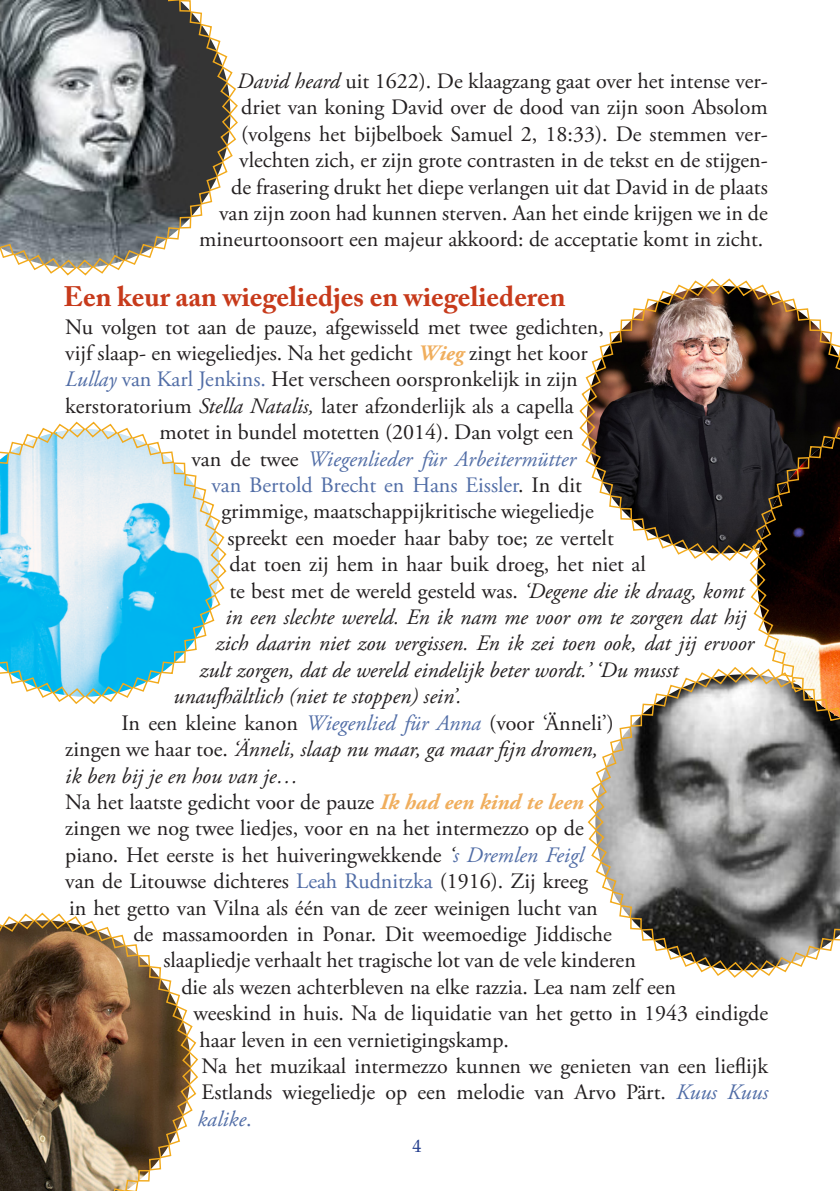
<style>
.page{position:relative;width:840px;height:1191px;background:#fff}
.page>*{position:absolute;margin:0;border:0;box-sizing:border-box;transform-origin:0 0}
.t1{font:700 28px "Adobe Caslon Pro";color:#c73a1b}
.t2{font:22px/26.4px "Adobe Garamond Pro";color:#231f20;text-align:right}
.t3{font:italic 22px "Adobe Garamond Pro";color:#231f20}
.t4{font:italic 22px "Adobe Garamond Pro";color:#516da6}
.t5{font:22px "Adobe Garamond Pro";color:#516da6}
.t6{font:18px "Palatino Linotype";color:#253f8e}
.s1{font-style:italic}
.s2{font-weight:700;font-style:italic;color:#f0ae5d}
.s3{font-style:italic;color:#516da6}
.s4{color:#516da6}
.s5{font-style:normal;color:#231f20}
.s6{color:#231f20}
.s7{font-style:normal}
</style>
<div class="page">
<img style="left:0;top:0;width:192px;height:229px">
<div style="left:179px;top:217px;width:12px;height:11px;border:1px solid #f2aa1c"></div>
<svg style="left:189px;top:10px;width:49px;height:208px"></svg>
<div style="left:179px;top:0;width:12px;height:12px;border:1px solid #f2aa1c"></div>
<svg style="left:166px;top:0;width:14px;height:2px"></svg>
<svg style="left:0;top:226px;width:181px;height:50px"></svg>
<img style="left:0;top:462px;width:186px;height:199px">
<div style="left:174px;top:651px;width:12px;height:12px;border:1px solid #f2aa1c"></div>
<svg style="left:183px;top:473px;width:44px;height:179px"></svg>
<div style="left:173px;top:462px;width:12px;height:12px;border:1px solid #f2aa1c"></div>
<svg style="left:0;top:421px;width:175px;height:44px"></svg>
<svg style="left:0;top:660px;width:175px;height:44px"></svg>
<img style="left:622px;top:319px;width:200px;height:11px">
<div style="left:808px;top:319px;width:12px;height:12px;border:1px solid #f2aa1c"></div>
<img style="left:632px;top:278px;width:178px;height:43px">
<div style="left:620px;top:319px;width:12px;height:12px;border:1px solid #f2aa1c"></div>
<img style="left:0;top:957px;width:150px;height:234px">
<div style="left:138px;top:955px;width:12px;height:11px;border:1px solid #f2aa1c"></div>
<svg style="left:0;top:912px;width:139px;height:45px"></svg>
<svg style="left:110px;top:1178px;width:29px;height:13px"></svg>
<div style="left:138px;top:1169px;width:12px;height:12px;border:1px solid #f2aa1c"></div>
<svg style="left:148px;top:965px;width:50px;height:206px"></svg>
<img style="left:630px;top:919px;width:209px;height:11px">
<div style="left:629px;top:917px;width:12px;height:12px;border:1px solid #f2aa1c"></div>
<svg style="left:640px;top:928px;width:199px;height:50px"></svg>
<svg style="left:579px;top:330px;width:261px;height:589px"></svg>
<p class="t2" style="left:199px;top:69px;width:570px"><span class="s1">David heard</span> uit 1622). De klaagzang gaat over het intense ver&shy;driet van koning David over de dood van zijn soon Absolom (volgens het bijbelboek Samuel 2, 18:33). De stemmen ver&shy;vlechten zich, er zijn grote contrasten in de tekst en de stijgen-<br>de frasering drukt het diepe verlangen uit dat David in de plaats van zijn zoon had kunnen sterven. Aan het einde krijgen we in de mineurtoonsoort een majeur akkoord: de acceptatie komt in zicht.</p>
<p class="t1" style="left:63px;top:280px;width:503px">Een keur aan wiegeliedjes en wiegeliederen</p>
<p class="t2" style="left:65px;top:314px;width:539px">Nu volgen tot aan de pauze, afgewisseld met twee gedichten,</p>
<p class="t2" style="left:65px;top:340px;width:523px">vijf slaap- en wiegeliedjes. Na het gedicht <span class="s2">Wieg</span> zingt het koor</p>
<p class="t2" style="left:65px;top:367px;width:514px"><span class="s3">Lullay</span> <span class="s4">van Karl Jenkins.</span> Het verscheen oorspronkelijk in zijn</p>
<p class="t2" style="left:65px;top:393px;width:510px">kerstoratorium <span class="s1">Stella Natalis,</span> later afzonderlijk als a capella</p>
<p class="t2" style="left:159px;top:420px;width:415px">motet in bundel motetten (2014). Dan volgt een</p>
<p class="t4" style="left:191px;top:445px;width:386px"><span class="s5">van de twee</span> Wiegenlieder für Arbeitermütter</p>
<p class="t5" style="left:211px;top:472px;width:372px">van Bertold Brecht en Hans Eissler<span class="s6">. In dit</span></p>
<p class="t2" style="left:221px;top:499px;width:374px">grimmige, maatschappijkritische wiegeliedje</p>
<p class="t2" style="left:227px;top:525px;width:387px">spreekt een moeder haar baby toe; ze vertelt</p>
<p class="t2" style="left:229px;top:552px;width:418px">dat toen zij hem in haar buik droeg, het niet al</p>
<p class="t2" style="left:229px;top:578px;width:516px">te best met de wereld gesteld was. <span class="s1">‘Degene die ik draag, komt</span></p>
<p class="t3" style="left:225px;top:604px;width:522px">in een slechte wereld. En ik nam me voor om te zorgen dat hij</p>
<p class="t3" style="left:215px;top:630px;width:540px">zich daarin niet zou vergissen. En ik zei toen ook, dat jij ervoor</p>
<p class="t3" style="left:199px;top:656px;width:480px">zult zorgen, dat de wereld eindelijk beter wordt.’ ‘Du musst</p>
<p class="t3" style="left:173px;top:683px;width:290px">unaufhältlich (niet te stoppen) sein’.</p>
<p class="t2" style="left:121px;top:710px;width:493px">In een kleine kanon <span class="s3">Wiegenlied für Anna</span> (voor ‘Änneli’)</p>
<p class="t3" style="left:65px;top:736px;width:534px"><span class="s7">zingen we haar toe.</span> ‘Änneli, slaap nu maar, ga maar fijn dromen,</p>
<p class="t3" style="left:65px;top:762px;width:234px">ik ben bij je en hou van je…</p>
<p class="t2" style="left:65px;top:789px;width:520px">Na het laatste gedicht voor de pauze <span class="s2">Ik had een kind te leen</span></p>
<p class="t2" style="left:65px;top:816px;width:519px">zingen we nog twee liedjes, voor en na het intermezzo op de</p>
<p class="t2" style="left:65px;top:842px;width:519px">piano. Het eerste is het huiveringwekkende <span class="s1">‘</span><span class="s3">s Dremlen Feigl</span></p>
<p class="t2" style="left:65px;top:868px;width:523px">van de Litouwse dichteres <span class="s4">Leah Rudnitzka</span> (1916). Zij kreeg</p>
<p class="t2" style="left:69px;top:895px;width:529px">in het getto van Vilna als één van de zeer weinigen lucht van</p>
<p class="t2" style="left:133px;top:921px;width:479px">de massamoorden in Ponar. Dit weemoedige Jiddische</p>
<p class="t2" style="left:163px;top:948px;width:473px">slaapliedje verhaalt het tragische lot van de vele kinderen</p>
<p class="t2" style="left:181px;top:974px;width:496px">die als wezen achterbleven na elke razzia. Lea nam zelf een</p>
<p class="t2" style="left:193px;top:1000px;width:576px">weeskind in huis. Na de liquidatie van het getto in 1943 eindigde</p>
<p class="t2" style="left:199px;top:1027px;width:311px">haar leven in een vernietigingskamp.</p>
<p class="t2" style="left:201px;top:1053px;width:567px">Na het muzikaal intermezzo kunnen we genieten van een lieflijk</p>
<p class="t2" style="left:201px;top:1080px;width:568px">Estlands wiegeliedje op een melodie van Arvo Pärt. <span class="s3">Kuus Kuus</span></p>
<p class="t4" style="left:197px;top:1105px;width:56px">kalike<span class="s7">.</span></p>
<p class="t6" style="left:412px;top:1133px;width:10px">4</p>
</div>
